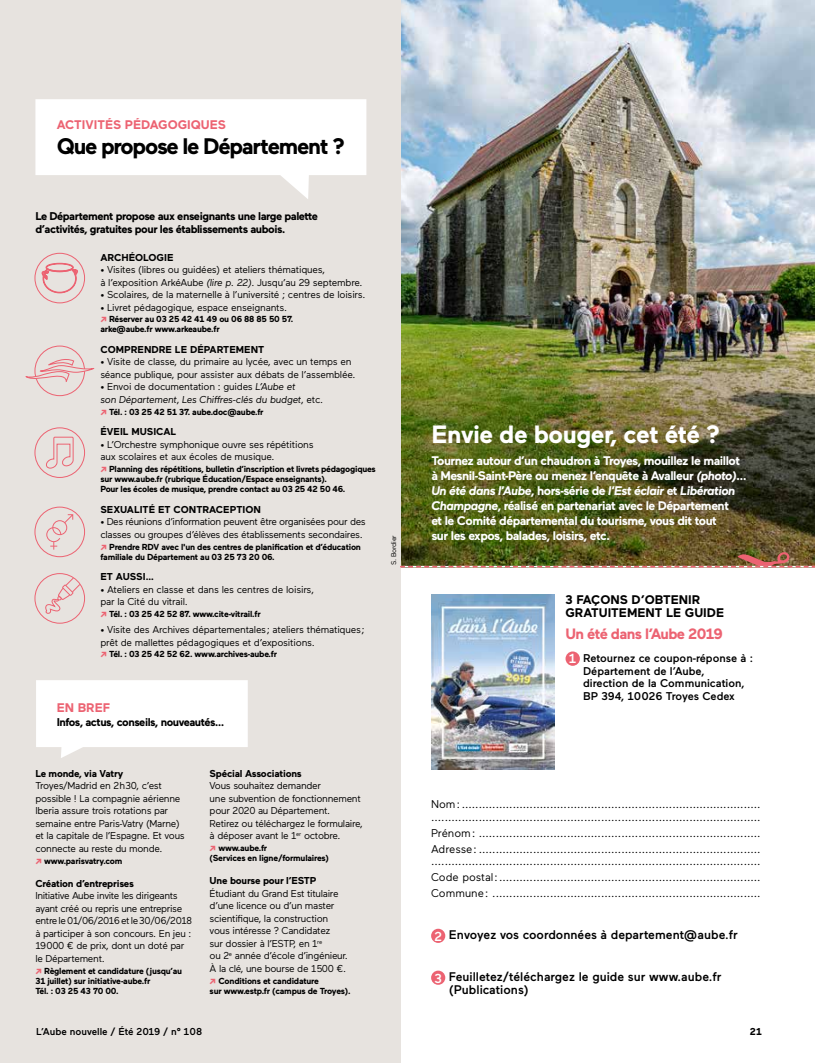
<style>
.page{position:relative;width:815px;height:1063px;background:#fff}
.page>*{position:absolute;margin:0;border:0;box-sizing:border-box;transform-origin:0 0}
.t1{font:700 25px "Maax";letter-spacing:-.02em;color:#fff}
.t2{font:700 22.5px "Maax";letter-spacing:-.05em;color:#000}
.t3{font:700 15px "Maax";letter-spacing:-.04em;color:#ec6372}
.t4{font:700 12.5px/15px "Maax";letter-spacing:-.04em;color:#fff}
.t5{font:500 12.5px/12.5px "Maax";color:#000}
.t6{font:700 12.5px/12.5px "Maax";color:#000}
.t7{font:700 12.5px "Maax";color:#ec6372}
.t8{font:11.25px/16px "Maax";color:#000}
.t9{font:700 11.25px/13.8px "Maax";letter-spacing:-.04em;color:#000}
.t10{font:500 11.25px/12.5px "Maax";color:#000}
.t11{font:10px/12.5px "Maax";letter-spacing:-.03em;color:#000}
.t12{font:700 10px "Maax";letter-spacing:-.02em;color:#000}
.t13{font:italic 10px/12.5px "Maax";letter-spacing:-.02em;color:#000}
.t14{font:700 10px "Maax";color:#000}
.t15{font:500 10px "Maax";color:#000}
.t16{font:700 8.75px/10px "Maax";letter-spacing:-.025em;color:#000}
.t17{font:6.88px "Maax";letter-spacing:-.025em;color:#000}
.s1{font-style:italic}
.s2{font-size:10px;color:#ec6372}
.s3{font-style:normal}
.s4{font-size:13.12px;color:#fff}
.s5{font-size:13px;color:#fff}
</style>
<div class="page">
<img style="left:400px;top:0;width:415px;height:552px">
<div style="left:0;top:0;width:400px;height:1063px;background:#e7e3df"></div>
<svg style="left:35px;top:99px;width:331px;height:100px"></svg>
<img style="left:431px;top:595px;width:124px;height:175px">
<div style="left:566px;top:651px;width:14px;height:15px;background:#ec6372;border-radius:50%"></div>
<div style="left:431px;top:929px;width:14px;height:14px;background:#ec6372;border-radius:50%"></div>
<div style="left:431px;top:971px;width:14px;height:14px;background:#ec6372;border-radius:50%"></div>
<img style="left:400px;top:552px;width:415px;height:16px">
<svg style="left:36px;top:680px;width:212px;height:78px;background:#fbfbfa"></svg>
<div style="left:34px;top:346px;width:51px;height:50px;border:1px solid #ec6372;border-radius:50%"></div>
<svg style="left:26px;top:357px;width:69px;height:26px"></svg>
<svg style="left:41px;top:263px;width:37px;height:30px"></svg>
<div style="left:34px;top:253px;width:51px;height:50px;border:1px solid #ec6372;border-radius:50%"></div>
<svg style="left:46px;top:514px;width:27px;height:36px"></svg>
<div style="left:34px;top:507px;width:51px;height:50px;border:1px solid #ec6372;border-radius:50%"></div>
<svg style="left:46px;top:436px;width:28px;height:33px"></svg>
<div style="left:34px;top:427px;width:51px;height:51px;border:1px solid #ec6372;border-radius:50%"></div>
<div style="left:34px;top:573px;width:51px;height:51px;border:1px solid #ec6372;border-radius:50%"></div>
<svg style="left:45px;top:577px;width:36px;height:37px"></svg>
<p class="t7" style="left:57px;top:117px;width:171px">ACTIVITÉS PÉDAGOGIQUES</p>
<h2 class="t2" style="left:57px;top:132px;width:290px">Que propose le Département ?</h2>
<p class="t9" style="left:35px;top:208px;width:284px">Le Département propose aux enseignants une large palette d’activités, gratuites pour les établissements aubois.</p>
<p class="t14" style="left:100px;top:251px;width:75px">ARCHÉOLOGIE</p>
<p class="t11" style="left:100px;top:263px;width:264px">• Visites (libres ou guidées) et ateliers thématiques,<br>à l’exposition ArkéAube <span class="s1">(lire p. 22)</span>. Jusqu’au 29 septembre.</p>
<p class="t11" style="left:100px;top:288px;width:267px">• Scolaires, de la maternelle à l’université ; centres de loisirs.</p>
<p class="t11" style="left:100px;top:300px;width:188px">• Livret pédagogique, espace enseignants.</p>
<p class="t16" style="left:100px;top:314px;width:194px"><span class="s2">↗</span> Réserver au 03 25 42 41 49 ou 06 88 85 50 57. arke@aube.fr www.arkeaube.fr</p>
<p class="t14" style="left:100px;top:343px;width:165px">COMPRENDRE LE DÉPARTEMENT</p>
<p class="t11" style="left:100px;top:355px;width:257px">• Visite de classe, du primaire au lycée, avec un temps en séance publique, pour assister aux débats de l’assemblée.</p>
<p class="t13" style="left:100px;top:380px;width:224px"><span class="s3">• Envoi de documentation : guides</span> L’Aube et<br>son Département<span class="s3">,</span> Les Chiffres-clés du budget<span class="s3">, etc.</span></p>
<p class="t16" style="left:100px;top:406px;width:165px"><span class="s2">↗</span> Tél. : 03 25 42 51 37. aube.doc@aube.fr</p>
<p class="t14" style="left:100px;top:425px;width:77px">ÉVEIL MUSICAL</p>
<p class="t11" style="left:100px;top:438px;width:215px">• L’Orchestre symphonique ouvre ses répétitions aux scolaires et aux écoles de musique.</p>
<p class="t16" style="left:100px;top:464px;width:277px"><span class="s2">↗</span> Planning des répétitions, bulletin d’inscription et livrets pédagogiques sur www.aube.fr (rubrique Éducation/Espace enseignants).<br>Pour les écoles de musique, prendre contact au 03 25 42 50 46.</p>
<p class="t14" style="left:100px;top:503px;width:162px">SEXUALITÉ ET CONTRACEPTION</p>
<p class="t11" style="left:100px;top:515px;width:267px">• Des réunions d’information peuvent être organisées pour des classes ou groupes d’élèves des établissements secondaires.</p>
<p class="t16" style="left:100px;top:541px;width:262px"><span class="s2">↗</span> Prendre RDV avec l'un des centres de planification et d’éducation familiale du Département au 03 25 73 20 06.</p>
<p class="t12" style="left:100px;top:570px;width:55px">ET AUSSI…</p>
<p class="t11" style="left:100px;top:582px;width:215px">• Ateliers en classe et dans les centres de loisirs, par la Cité du vitrail.</p>
<p class="t16" style="left:100px;top:609px;width:162px"><span class="s2">↗</span> Tél. : 03 25 42 52 87. www.cite-vitrail.fr</p>
<p class="t11" style="left:100px;top:623px;width:266px">• Visite des Archives départementales; ateliers thématiques; prêt de mallettes pédagogiques et d’expositions.</p>
<p class="t16" style="left:100px;top:649px;width:178px"><span class="s2">↗</span> Tél. : 03 25 42 52 62. www.archives-aube.fr</p>
<p class="t17" style="left:389px;top:565px;width:32px;rotate:-90deg">S. Bordier</p>
<p class="t7" style="left:57px;top:699px;width:55px">EN BREF</p>
<p class="t9" style="left:57px;top:714px;width:169px">Infos, actus, conseils, nouveautés…</p>
<p class="t12" style="left:35px;top:767px;width:89px">Le monde, via Vatry</p>
<p class="t11" style="left:35px;top:779px;width:151px">Troyes/Madrid en 2 h 30, c’est possible ! La compagnie aérienne<br>Iberia assure trois rotations par semaine entre Paris-Vatry (Marne) et la capitale de l’Espagne. Et vous connecte au reste du monde.</p>
<p class="t16" style="left:35px;top:855px;width:88px"><span class="s2">↗</span> www.parisvatry.com</p>
<p class="t12" style="left:35px;top:877px;width:100px">Création d’entreprises</p>
<p class="t11" style="left:35px;top:889px;width:158px">Initiative Aube invite les dirigeants ayant créé ou repris une entreprise entre le 01/06/2016 et le 30/06/2018 à participer à son concours. En jeu :<br>19 000 € de prix, dont un doté par le Département.</p>
<p class="t16" style="left:35px;top:965px;width:148px"><span class="s2">↗</span> Règlement et candidature (jusqu’au<br>31 juillet) sur initiative-aube.fr<br>Tél. : 03 25 43 70 00.</p>
<p class="t12" style="left:210px;top:767px;width:94px">Spécial Associations</p>
<p class="t11" style="left:210px;top:779px;width:155px">Vous souhaitez demander<br>une subvention de fonctionnement pour 2020 au Département.<br>Retirez ou téléchargez le formulaire, à déposer avant le 1<sup>er</sup> octobre.</p>
<p class="t16" style="left:210px;top:843px;width:121px"><span class="s2">↗</span> www.aube.fr<br>(Services en ligne/formulaires)</p>
<p class="t12" style="left:210px;top:874px;width:108px">Une bourse pour l’ESTP</p>
<p class="t11" style="left:210px;top:887px;width:140px">Étudiant du Grand Est titulaire d’une licence ou d’un master scientifique, la construction vous intéresse ? Candidatez<br>sur dossier à l’ESTP, en 1<sup>re<br></sup>ou 2<sup>e</sup> année d’école d’ingénieur.<br>À la clé, une bourse de 1 500 €.</p>
<p class="t16" style="left:210px;top:975px;width:142px"><span class="s2">↗</span> Conditions et candidature<br>sur www.estp.fr (campus de Troyes).</p>
<h1 class="t1" style="left:431px;top:418px;width:290px">Envie de bouger, cet été ?</h1>
<p class="t4" style="left:431px;top:453px;width:317px">Tournez autour d’un chaudron à Troyes, mouillez le maillot à Mesnil-Saint-Père ou menez l’enquête à Avalleur <span class="s1">(photo)</span>… <span class="s1">Un été dans l’Aube</span>, hors-série de <span class="s1">l’Est éclair</span> et <span class="s1">Libération Champagne</span>, réalisé en partenariat avec le Département<br>et le Comité départemental du tourisme, vous dit tout<br>sur les expos, balades, loisirs, etc.</p>
<p class="t6" style="left:566px;top:593px;width:160px">3 FAÇONS D’OBTENIR<br>GRATUITEMENT LE GUIDE</p>
<h3 class="t3" style="left:566px;top:624px;width:159px">Un été dans l’Aube 2019</h3>
<p class="t10" style="left:583px;top:651px;width:171px;text-indent:-14px"><span class="s4">1</span> Retournez ce coupon-réponse à :<br>Département de l’Aube,<br>direction de la Communication,<br>BP 394, 10026 Troyes Cedex</p>
<p class="t8" style="left:431px;top:797px;width:331px;line-height:12.5px">Nom :........................................................................................ .................................................................................................</p>
<p class="t8" style="left:431px;top:824px;width:331px">Prénom : ...................................................................................<br>Adresse : ...................................................................................</p>
<p class="t8" style="left:431px;top:853px;width:331px;text-align:justify">.................................................................................................<br>Code postal :.............................................................................<br>Commune : ...............................................................................</p>
<p class="t5" style="left:434px;top:928px;width:305px"><span class="s5">2</span> Envoyez vos coordonnées à departement@aube.fr</p>
<p class="t5" style="left:449px;top:970px;width:274px;text-indent:-14px"><span class="s5">3</span> Feuilletez/téléchargez le guide sur www.aube.fr (Publications)</p>
<p class="t15" style="left:36px;top:1025px;width:167px">L’Aube nouvelle / Été 2019 / n° 108</p>
<p class="t12" style="left:750px;top:1025px;width:13px">21</p>
</div>
